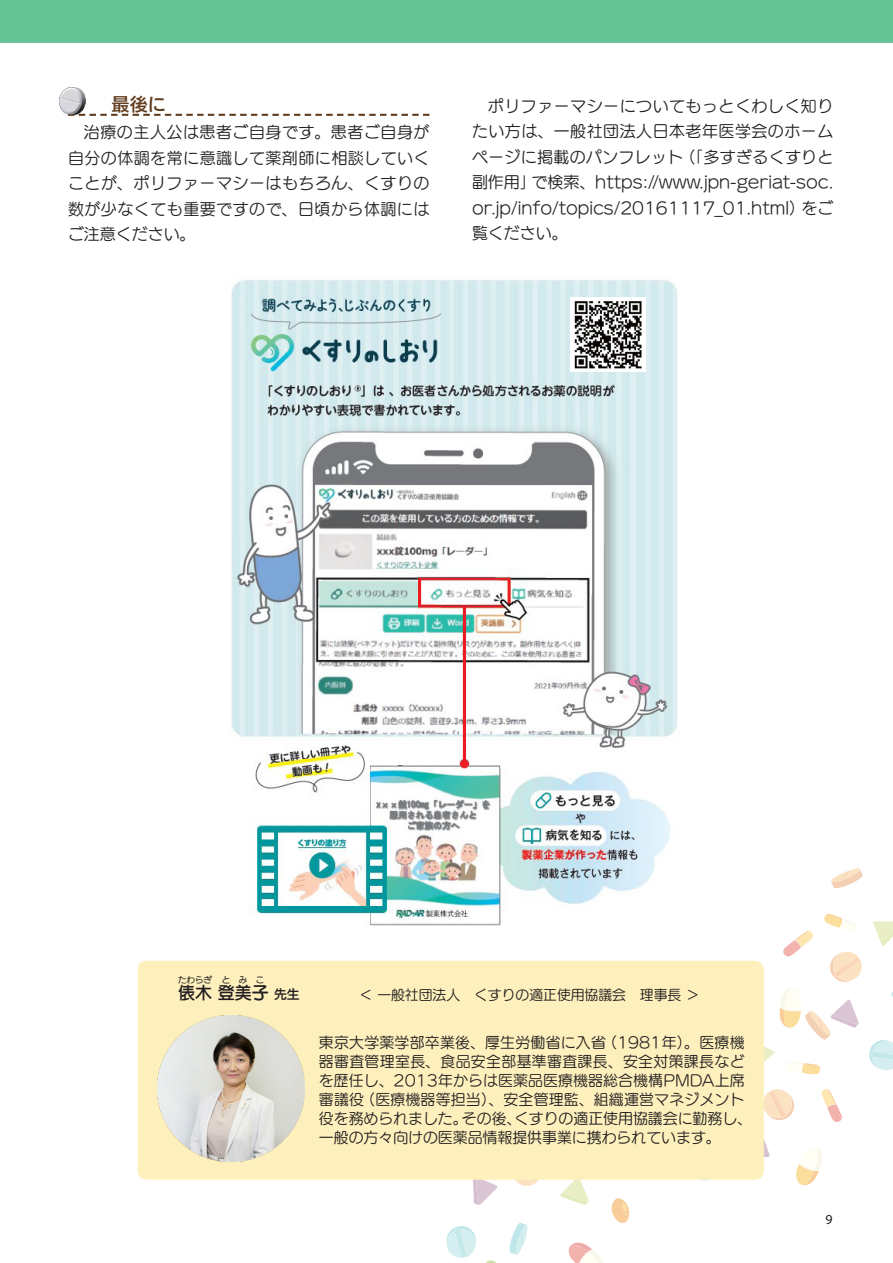
<style>
.page{position:relative;width:893px;height:1263px;background:#fff}
.page>*{position:absolute;margin:0;border:0;box-sizing:border-box;transform-origin:0 0}
.薬_小見出し{font:18px "UD Kakugo Large Pr 6 N DB";color:#623e20}
.t1{font:16.95px "UD Marugo Large Pr 6 N DB";color:#231f20}
.HAB_本文{font:15.9px/25.5px "UD Marugo Large Pr 6 N M";color:#231f20;text-align:justify}
.t2{font:14.85px/19.2px "UD Marugo Large Pr 6 N M";letter-spacing:.005em;color:#231f20}
.t3{font:13.8px "UD Marugo Large Pr 6 N M";color:#231f20}
.t4{font:13.8px "Myriad Pro";color:#231f20}
.t5{font:8.55px "UD Marugo Large Pr 6 N DB";color:#231f20}
.s1{font-family:"UD Kakugo Large Pr 6 N DB";font-size:12.75px}
.s2{font-size:12.75px}
</style>
<div class="page">
<div style="left:0;top:0;width:893px;height:43px;background:#66c395"></div>
<svg style="left:764px;top:1089px;width:30px;height:32px"></svg>
<svg style="left:764px;top:1140px;width:6px;height:17px"></svg>
<svg style="left:821px;top:1089px;width:21px;height:33px"></svg>
<svg style="left:796px;top:1149px;width:26px;height:37px"></svg>
<svg style="left:831px;top:868px;width:32px;height:21px"></svg>
<svg style="left:730px;top:914px;width:163px;height:160px"></svg>
<svg style="left:515px;top:1180px;width:23px;height:6px"></svg>
<svg style="left:568px;top:1242px;width:35px;height:21px"></svg>
<svg style="left:611px;top:1198px;width:18px;height:25px"></svg>
<svg style="left:473px;top:1180px;width:25px;height:25px"></svg>
<svg style="left:446px;top:1226px;width:30px;height:32px"></svg>
<svg style="left:486px;top:1222px;width:42px;height:41px"></svg>
<svg style="left:560px;top:1180px;width:29px;height:25px"></svg>
<svg style="left:68px;top:114px;width:361px;height:2px"></svg>
<img style="left:60px;top:87px;width:26px;height:28px">
<div style="left:138px;top:961px;width:626px;height:219px;background:#fef0bd;border-radius:9px"></div>
<img style="left:157px;top:1015px;width:147px;height:147px">
<img style="left:231px;top:280px;width:447px;height:646px">
<img style="left:570px;top:298px;width:76px;height:74px">
<p class="薬_小見出し" style="left:94px;top:94px;width:74px">　最後に</p>
<p class="HAB_本文" style="left:68px;top:120px;width:363px;text-indent:16px">治療の主人公は患者ご自身です。患者ご自身が自分の体調を常に意識して薬剤師に相談していくことが、ポリファーマシーはもちろん、くすりの数が少なくても重要ですので、日頃から体調にはご注意ください。</p>
<p class="HAB_本文" style="left:472px;top:94px;width:363px;text-indent:16px">ポリファーマシーについてもっとくわしく知りたい方は、一般社団法人日本老年医学会のホームページに掲載のパンフレット（「多すぎるくすりと副作用」で検索、https://www.jpn-geriat-soc. or.jp/info/topics/20161117_01.html）をご覧ください。</p>
<p class="t5" style="left:178px;top:975px;width:36px">たわらぎ</p>
<p class="t5" style="left:222px;top:975px;width:44px">とみこ</p>
<p class="t1" style="left:178px;top:983px;width:123px">俵木登美子<span class="s1">先生</span></p>
<p class="t3" style="left:333px;top:987px;width:368px"><span class="s2">　　</span>＜ 一般社団法人　くすりの適正使用協議会　理事長 ＞</p>
<p class="t2" style="left:319px;top:1033px;width:435px">東京大学薬学部卒業後、厚生労働省に入省（1981年）。医療機器審査管理室長、食品安全部基準審査課長、安全対策課長などを歴任し、2013年からは医薬品医療機器総合機構PMDA上席審議役（医療機器等担当）、安全管理監、組織運営マネジメント役を務められました。その後、くすりの適正使用協議会に勤務し、一般の方々向けの医薬品情報提供事業に携わられています。</p>
<p class="t4" style="left:826px;top:1210px;width:9px">9</p>
</div>
